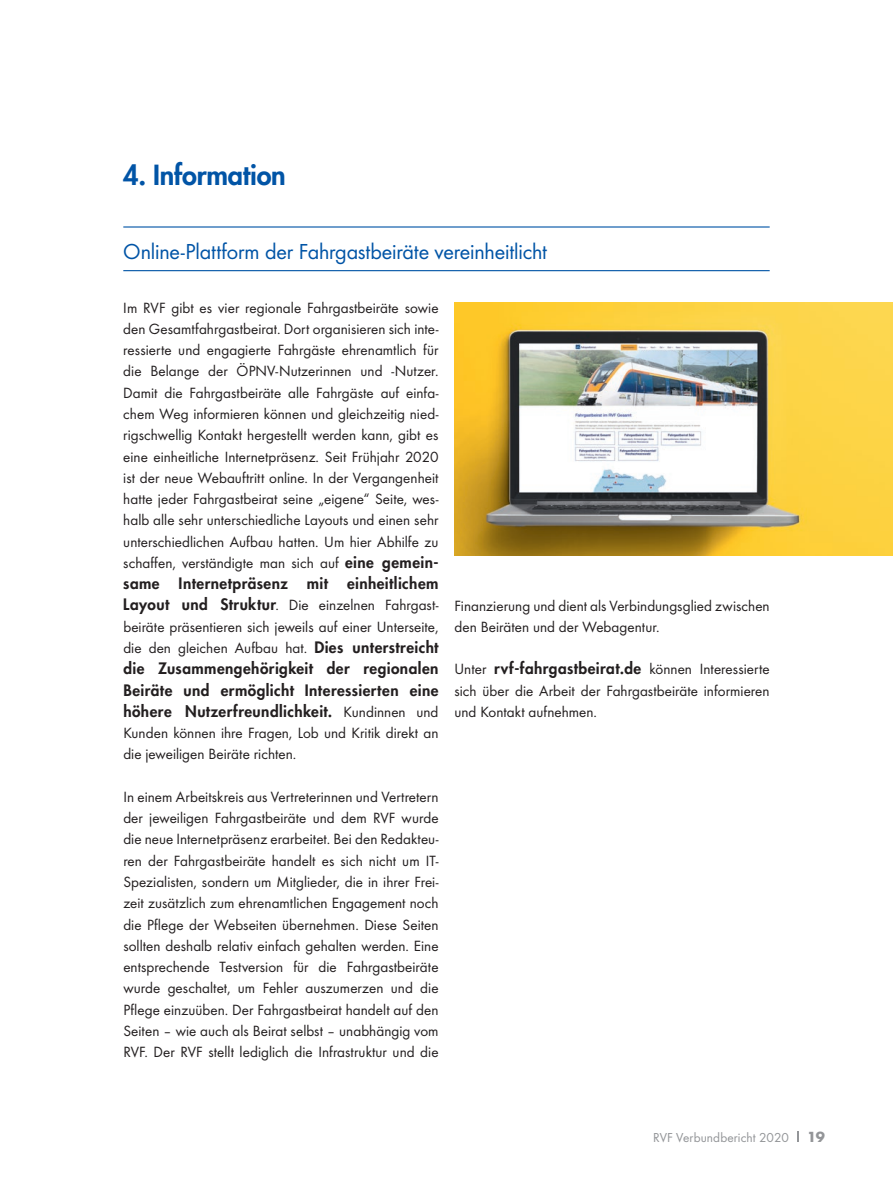
<style>
.page{position:relative;width:893px;height:1191px;background:#fff}
.page>*{position:absolute;margin:0;border:0;box-sizing:border-box;transform-origin:0 0}
.t1{font:800 27px "Futura";letter-spacing:-.005em;color:#0154a6}
.t2{font:22.5px "Futura Boo";letter-spacing:-.01em;color:#0154a6}
.t3{font:15.3px/21.3px "Futura Boo";letter-spacing:.005em;color:#231f20;text-align:justify}
.t4{font:800 15.3px/21.3px "Futura";letter-spacing:.03em;color:#231f20;text-align:justify}
.t5{font:13.5px "Futura Boo";letter-spacing:.01em;color:#939598}
.t6{font:700 13.5px "Futura";color:#939598}
.s1{font-family:"Futura";font-weight:800}
.s2{font-family:"Futura Boo";font-weight:400}
</style>
<div class="page">
<hr style="left:123px;top:226px;width:647px;height:1px;background:#0154a6">
<hr style="left:123px;top:270px;width:647px;height:1px;background:#0154a6">
<img style="left:454px;top:302px;width:439px;height:253px">
<h1 class="t1" style="left:123px;top:157px;width:164px">4. Information</h1>
<h2 class="t2" style="left:123px;top:238px;width:425px">Online-Plattform der Fahrgastbeiräte vereinheitlicht</h2>
<p class="t3" style="left:123px;top:297px;width:317px">Im RVF gibt es vier regionale Fahrgastbeiräte sowie den Gesamtfahrgastbeirat. Dort organisieren sich inte&shy;ressierte und engagierte Fahrgäste ehrenamtlich für die Belange der ÖPNV-Nutzerinnen und -Nutzer.<br>Damit die Fahrgastbeiräte alle Fahrgäste auf einfa&shy;chem Weg informieren können und gleichzeitig nied&shy;rigschwellig Kontakt hergestellt werden kann, gibt es eine einheitliche Internetpräsenz. Seit Frühjahr 2020 ist der neue Webauftritt online. In der Vergangenheit hatte jeder Fahrgastbeirat seine „eigene“ Seite, wes&shy;halb alle sehr unterschiedliche Layouts und einen sehr unterschiedlichen Aufbau hatten. Um hier Abhilfe zu schaffen, verständigte man sich auf <span class="s1">eine gemein-</span></p>
<p class="t4" style="left:123px;top:572px;width:317px">same Internetpräsenz mit einheitlichem</p>
<p class="t3" style="left:123px;top:594px;width:317px"><span class="s1">Layout und Struktur</span>. Die einzelnen Fahrgast&shy;beiräte präsentieren sich jeweils auf einer Unterseite, die den gleichen Aufbau hat. <span class="s1">Dies unterstreicht</span></p>
<p class="t4" style="left:123px;top:657px;width:317px">die Zusammengehörigkeit der regionalen Beiräte und ermöglicht Interessierten eine höhere Nutzerfreundlichkeit. <span class="s2">Kundinnen und</span></p>
<p class="t3" style="left:123px;top:722px;width:317px">Kunden können ihre Fragen, Lob und Kritik direkt an die jeweiligen Beiräte richten.</p>
<p class="t3" style="left:123px;top:786px;width:317px">In einem Arbeitskreis aus Vertreterinnen und Vertretern der jeweiligen Fahrgastbeiräte und dem RVF wurde die neue Internetpräsenz erarbeitet. Bei den Redakteu&shy;ren der Fahrgastbeiräte handelt es sich nicht um IT-Spezialisten, sondern um Mitglieder, die in ihrer Frei&shy;zeit zusätzlich zum ehrenamtlichen Engagement noch die Pflege der Webseiten übernehmen. Diese Seiten sollten deshalb relativ einfach gehalten werden. Eine entsprechende Testversion für die Fahrgastbeiräte wurde geschaltet, um Fehler auszumerzen und die Pflege einzuüben. Der Fahrgastbeirat handelt auf den Seiten – wie auch als Beirat selbst – unabhängig vom RVF. Der RVF stellt lediglich die Infrastruktur und die</p>
<p class="t3" style="left:454px;top:594px;width:317px">Finanzierung und dient als Verbindungsglied zwischen den Beiräten und der Webagentur.</p>
<p class="t3" style="left:454px;top:658px;width:317px">Unter <span class="s1">rvf-fahrgastbeirat.de</span> können Interessierte sich über die Arbeit der Fahrgastbeiräte informieren und Kontakt aufnehmen.</p>
<p class="t5" style="left:653px;top:1129px;width:137px">RVF Verbundbericht 2020</p>
<p class="t6" style="left:807px;top:1127px;width:19px">19</p>
</div>
